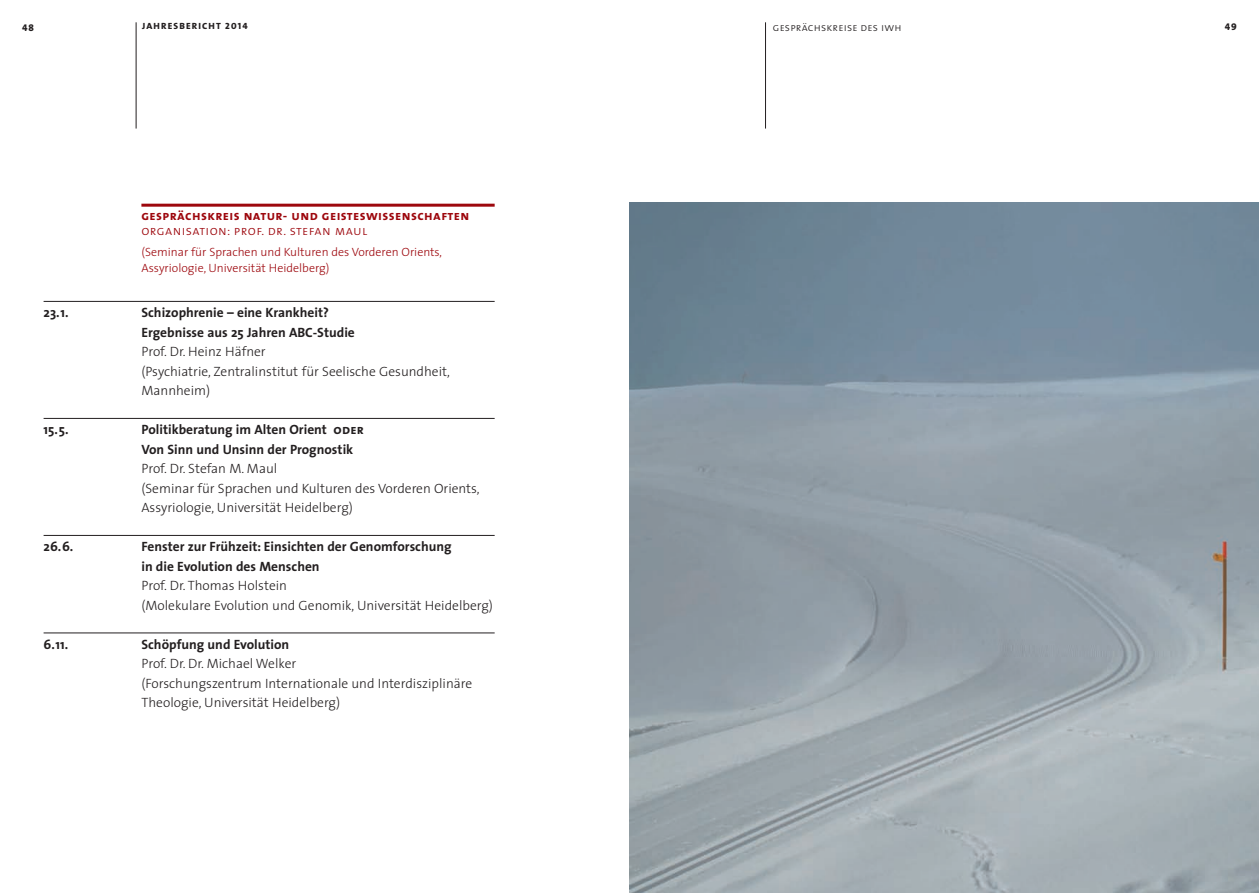
<style>
.page{position:relative;width:1259px;height:893px;background:#fff}
.page>*{position:absolute;margin:0;border:0;box-sizing:border-box;transform-origin:0 0}
.t1{font:300 13.5px/19.5px "The Sans";color:#231f20}
.t2{font:700 13.5px/19.5px "The Sans";color:#231f20}
.t3{font:13.5px "The Sans Bold Caps";letter-spacing:.03em;color:#9d070d}
.t4{font:13.5px "The Sans Light Caps";letter-spacing:.03em;color:#9d070d}
.t5{font:300 12px/16.2px "The Sans";color:#9d070d}
.t6{font:11.25px "The Sans Light Caps";letter-spacing:.015em;color:#231f20}
.t7{font:9.75px "The Sans Extra Bold Caps";color:#231f20}
.t8{font:9px "The Sans Extra Bold Caps";letter-spacing:.12em;color:#231f20;scale:1.05 1}
.s1{font-family:"The Sans Bold Caps";font-weight:400}
</style>
<div class="page">
<hr style="left:136px;top:22px;width:1px;height:107px;background:#231f20">
<hr style="left:141px;top:204px;width:354px;height:3px;background:#9d070d">
<hr style="left:44px;top:301px;width:451px;height:1px;background:#231f20">
<hr style="left:44px;top:418px;width:451px;height:1px;background:#231f20">
<hr style="left:44px;top:535px;width:451px;height:1px;background:#231f20">
<hr style="left:44px;top:633px;width:451px;height:1px;background:#231f20">
<hr style="left:765px;top:22px;width:1px;height:107px;background:#231f20">
<img style="left:629px;top:202px;width:630px;height:691px">
<p class="t7" style="left:22px;top:24px;width:13px">48</p>
<p class="t8" style="left:142px;top:23px;width:102px">JAHRESBERICHT 2014</p>
<p class="t3" style="left:141px;top:211px;width:329px">gesprächskreis natur- und geisteswissenschaften</p>
<p class="t4" style="left:141px;top:226px;width:228px">organisation: prof. dr. stefan maul</p>
<p class="t5" style="left:141px;top:245px;width:302px">(Seminar für Sprachen und Kulturen des Vorderen Orients,<br>Assyriologie, Universität Heidelberg)</p>
<p class="t2" style="left:44px;top:304px;width:26px">23.1.</p>
<p class="t2" style="left:141px;top:304px;width:215px">Schizophrenie – eine Krankheit?<br>Ergebnisse aus 25 Jahren ABC-Studie</p>
<p class="t1" style="left:141px;top:343px;width:310px">Prof. Dr. Heinz Häfner<br>(Psychiatrie, Zentralinstitut für Seelische Gesundheit,<br>Mannheim)</p>
<p class="t2" style="left:44px;top:421px;width:27px">15.5.</p>
<p class="t2" style="left:141px;top:421px;width:224px">Politikberatung im Alten Orient <span class="s1">oder<br></span>Von Sinn und Unsinn der Prognostik</p>
<p class="t1" style="left:141px;top:460px;width:340px">Prof. Dr. Stefan M. Maul<br>(Seminar für Sprachen und Kulturen des Vorderen Orients,<br>Assyriologie, Universität Heidelberg)</p>
<p class="t2" style="left:44px;top:538px;width:31px">26.6.</p>
<p class="t2" style="left:141px;top:538px;width:312px">Fenster zur Frühzeit: Einsichten der Genomforschung in die Evolution des Menschen</p>
<p class="t1" style="left:141px;top:577px;width:353px">Prof. Dr. Thomas Holstein<br>(Molekulare Evolution und Genomik, Universität Heidelberg)</p>
<p class="t2" style="left:44px;top:636px;width:26px">6.11.</p>
<p class="t2" style="left:141px;top:636px;width:149px">Schöpfung und Evolution</p>
<p class="t1" style="left:141px;top:655px;width:332px">Prof. Dr. Dr. Michael Welker<br>(Forschungszentrum Internationale und Interdisziplinäre<br>Theologie, Universität Heidelberg)</p>
<p class="t6" style="left:773px;top:23px;width:130px">gesprächskreise des iwh</p>
<p class="t7" style="left:1225px;top:23px;width:13px">49</p>
</div>
